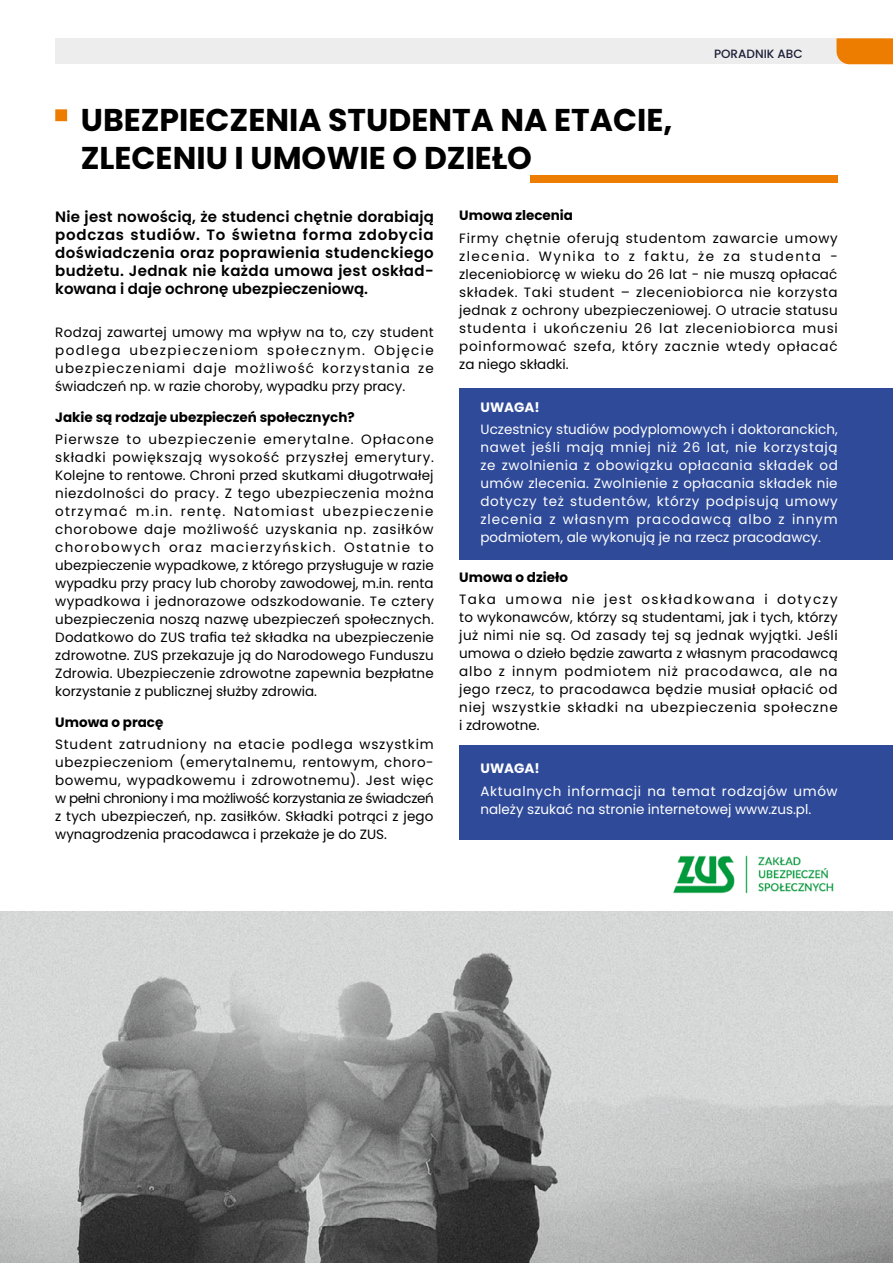
<style>
.page{position:relative;width:893px;height:1263px;background:#fff}
.page>*{position:absolute;margin:0;border:0;box-sizing:border-box;transform-origin:0 0}
.t1{font:700 31.5px/37.8px "Poppins";color:#000}
.t2{font:600 15px/18px "Poppins";color:#000;text-align:justify}
.t3{font:13.5px/18px "Poppins";color:#000;text-align:justify}
.t4{font:13.5px/18px "Poppins";color:#fff;text-align:justify}
.t5{font:13.5px/18px "Poppins";letter-spacing:.025em;color:#fff}
.t6{font:700 13.5px "Poppins";color:#000}
.t7{font:700 13.5px "Poppins";color:#fff}
.t8{font:500 12px "Poppins";color:#1b1f37}
</style>
<div class="page">
<div style="left:55px;top:38px;width:830px;height:26px;background:#ededed"></div>
<svg style="left:836px;top:38px;width:57px;height:26px"></svg>
<svg style="left:0;top:911px;width:893px;height:352px;background:#a9aaaa"></svg>
<div style="left:459px;top:388px;width:434px;height:171px;background:#2e4a99"></div>
<div style="left:459px;top:745px;width:434px;height:94px;background:#2e4a99"></div>
<svg style="left:55px;top:109px;width:12px;height:12px"></svg>
<div style="left:530px;top:175px;width:308px;height:8px;background:#ed7d00"></div>
<img style="left:673px;top:855px;width:161px;height:39px">
<h1 class="t1" style="left:81px;top:101px;width:593px">UBEZPIECZENIA STUDENTA NA ETACIE,<br>ZLECENIU I UMOWIE O DZIEŁO</h1>
<p class="t8" style="left:714px;top:46px;width:90px">PORADNIK ABC</p>
<p class="t2" style="left:55px;top:208px;width:380px">Nie jest nowością, że studenci chętnie dorabiają podczas studiów. To świetna forma zdobycia doświadczenia oraz poprawienia studenckiego budżetu. Jednak nie każda umowa jest oskład&shy;kowana i daje ochronę ubezpieczeniową.</p>
<p class="t3" style="left:55px;top:324px;width:380px">Rodzaj zawartej umowy ma wpływ na to, czy student podlega ubezpieczeniom społecznym. Objęcie ubezpieczeniami daje możliwość korzystania ze świadczeń np. w razie choroby, wypadku przy pracy.</p>
<p class="t6" style="left:55px;top:410px;width:301px">Jakie są rodzaje ubezpieczeń społecznych?</p>
<p class="t3" style="left:55px;top:431px;width:380px">Pierwsze to ubezpieczenie emerytalne. Opłacone składki powiększają wysokość przyszłej emerytury.<br>Kolejne to rentowe. Chroni przed skutkami długotrwałej niezdolności do pracy. Z tego ubezpieczenia można otrzymać m.in. rentę. Natomiast ubezpieczenie chorobowe daje możliwość uzyskania np. zasiłków chorobowych oraz macierzyńskich. Ostatnie to ubezpieczenie wypadkowe, z którego przysługuje w razie wypadku przy pracy lub choroby zawodowej, m.in. renta wypadkowa i jednorazowe odszkodowanie. Te cztery ubezpieczenia noszą nazwę ubezpieczeń społecznych.<br>Dodatkowo do ZUS trafia też składka na ubezpieczenie zdrowotne. ZUS przekazuje ją do Narodowego Funduszu Zdrowia. Ubezpieczenie zdrowotne zapewnia bezpłatne korzystanie z publicznej służby zdrowia.</p>
<p class="t6" style="left:55px;top:714px;width:110px">Umowa o pracę</p>
<p class="t3" style="left:55px;top:736px;width:380px">Student zatrudniony na etacie podlega wszystkim ubezpieczeniom (emerytalnemu, rentowym, choro&shy;bowemu, wypadkowemu i zdrowotnemu). Jest więc w pełni chroniony i ma możliwość korzystania ze świadczeń z tych ubezpieczeń, np. zasiłków. Składki potrąci z jego wynagrodzenia pracodawca i przekaże je do ZUS.</p>
<p class="t6" style="left:459px;top:208px;width:115px">Umowa zlecenia</p>
<p class="t3" style="left:459px;top:229px;width:380px">Firmy chętnie oferują studentom zawarcie umowy zlecenia. Wynika to z faktu, że za studenta - zleceniobiorcę w wieku do 26 lat - nie muszą opłacać składek. Taki student – zleceniobiorca nie korzysta jednak z ochrony ubezpieczeniowej. O utracie statusu studenta i ukończeniu 26 lat zleceniobiorca musi poinformować szefa, który zacznie wtedy opłacać za niego składki.</p>
<p class="t7" style="left:480px;top:400px;width:61px">UWAGA!</p>
<p class="t4" style="left:480px;top:421px;width:359px">Uczestnicy studiów podyplomowych i doktoranckich, nawet jeśli mają mniej niż 26 lat, nie korzystają ze zwolnienia z obowiązku opłacania składek od umów zlecenia. Zwolnienie z opłacania składek nie dotyczy też studentów, którzy podpisują umowy zlecenia z własnym pracodawcą albo z innym podmiotem, ale wykonują je na rzecz pracodawcy.</p>
<p class="t6" style="left:459px;top:569px;width:110px">Umowa o dzieło</p>
<p class="t3" style="left:459px;top:590px;width:380px">Taka umowa nie jest oskładkowana i dotyczy to wykonawców, którzy są studentami, jak i tych, którzy już nimi nie są. Od zasady tej są jednak wyjątki. Jeśli umowa o dzieło będzie zawarta z własnym pracodawcą albo z innym podmiotem niż pracodawca, ale na jego rzecz, to pracodawca będzie musiał opłacić od niej wszystkie składki na ubezpieczenia społeczne i zdrowotne.</p>
<p class="t7" style="left:480px;top:761px;width:61px">UWAGA!</p>
<p class="t5" style="left:480px;top:782px;width:359px">Aktualnych informacji na temat rodzajów umów należy szukać na stronie internetowej www.zus.pl.</p>
</div>
